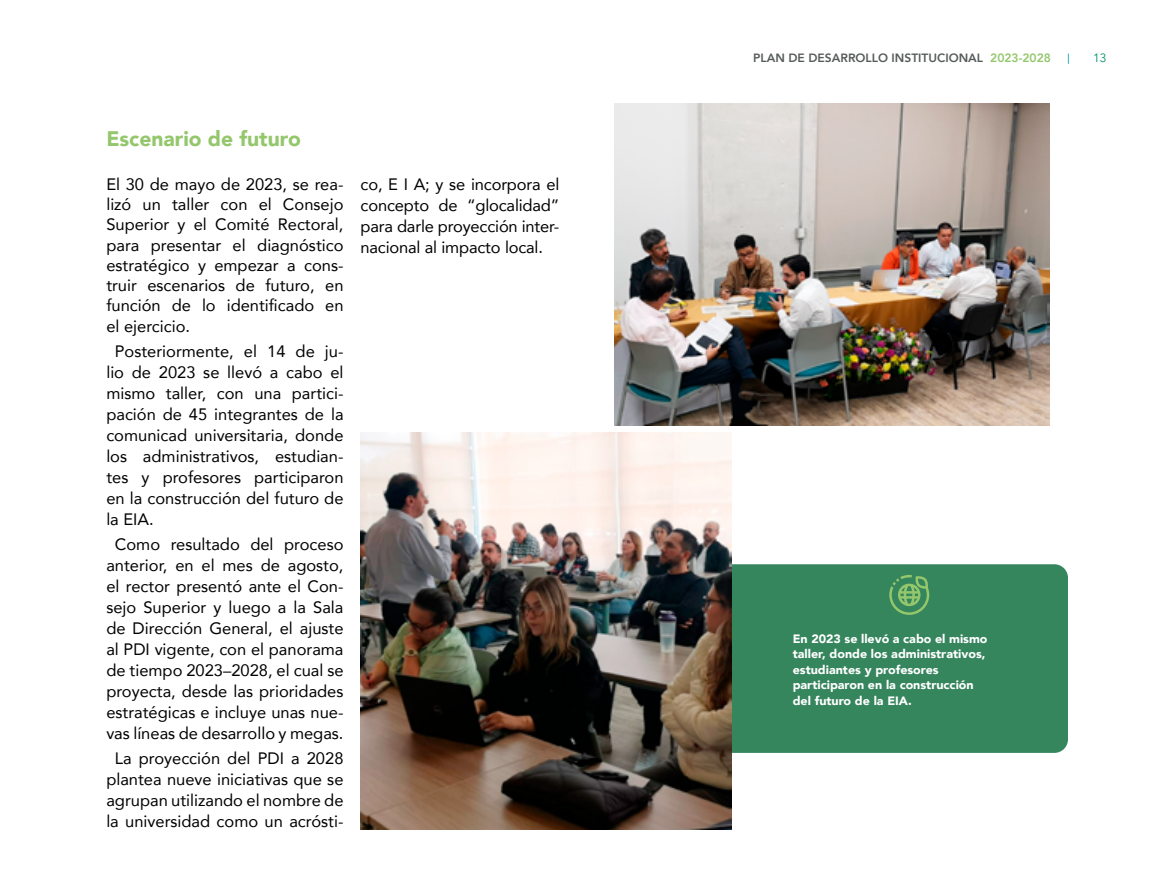
<style>
.page{position:relative;width:1170px;height:893px;background:#fff}
.page>*{position:absolute;margin:0;border:0;box-sizing:border-box;transform-origin:0 0}
.t1{font:900 21px "Avenir";color:#94c76c}
.t2{font:16.5px/21px "Avenir";color:#000;text-align:justify}
.t3{font:900 12.15px/15.5px "Avenir";color:#fff}
.t4{font:800 12px "Avenir";color:#565b5a}
.t5{font:12px "Avenir";color:#00916a}
.s1{color:#94c76c}
</style>
<div class="page">
<div style="left:710px;top:564px;width:357px;height:189px;background:#35855d;border-radius:14px"></div>
<svg style="left:889px;top:575px;width:40px;height:40px"></svg>
<img style="left:614px;top:104px;width:435px;height:322px">
<img style="left:360px;top:432px;width:371px;height:397px">
<p class="t1" style="left:106px;top:120px;width:196px">Escenario de futuro</p>
<p class="t2" style="left:106px;top:173px;width:239px;line-height:20.2px">El 30 de mayo de 2023, se rea&shy;lizó un taller con el Consejo Superior y el Comité Rectoral, para presentar el diagnóstico estratégico y empezar a cons&shy;truir escenarios de futuro, en función de lo identificado en el ejercicio.</p>
<p class="t2" style="left:106px;top:340px;width:239px;text-indent:8px">Posteriormente, el 14 de ju&shy;lio de 2023 se llevó a cabo el mismo taller, con una partici&shy;pación de 45 integrantes de la comunicad universitaria, donde los administrativos, estudian&shy;tes y profesores participaron en la construcción del futuro de la EIA.</p>
<p class="t2" style="left:106px;top:533px;width:239px;text-align:center">Como resultado del proceso anterior, en el mes de agosto, el rector presentó ante el Con&shy;sejo Superior y luego a la Sala de Dirección General, el ajuste al PDI vigente, con el panorama de tiempo 2023–2028, el cual se proyecta, desde las prioridades estratégicas e incluye unas nue&shy;vas líneas de desarrollo y megas.</p>
<p class="t2" style="left:106px;top:748px;width:239px;text-align:center">La proyección del PDI a 2028 plantea nueve iniciativas que se agrupan utilizando el nombre de la universidad como un acrósti-</p>
<p class="t2" style="left:360px;top:173px;width:200px">co, E I A; y se incorpora el concepto de “glocalidad” para darle proyección inter&shy;nacional al impacto local.</p>
<p class="t4" style="left:753px;top:49px;width:299px">PLAN DE DESARROLLO INSTITUCIONAL <span class="s1">2023-2028</span></p>
<p class="t5" style="left:1092px;top:51px;width:15px">13</p>
<p class="t3" style="left:792px;top:631px;width:196px">En 2023 se llevó a cabo el mismo taller, donde los administrativos, estudiantes y profesores participaron en la construcción del futuro de la EIA.</p>
</div>
